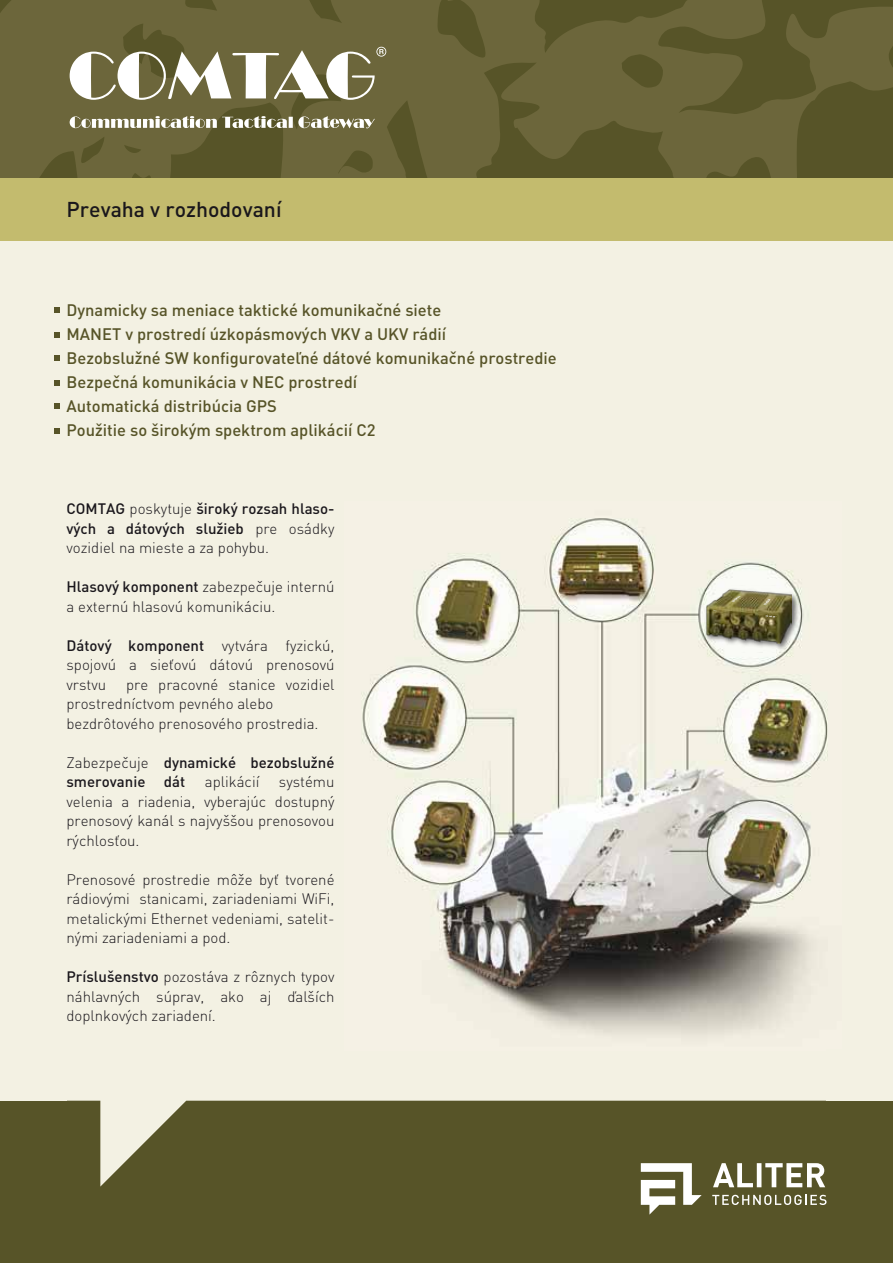
<style>
.page{position:relative;width:893px;height:1263px;background:#fff}
.page>*{position:absolute;margin:0;border:0;box-sizing:border-box;transform-origin:0 0}
.t1{font:500 21.3px "DIN Pro";color:#1a171c}
.t2{font:500 16.5px/24px "DIN Pro";color:#575428}
.t3{font:300 15px/19.5px "DIN Pro";color:#1a171c;text-align:justify}
.t4{font:500 15px/19.5px "DIN Pro";color:#1a171c;text-align:justify}
.s1{font-weight:300}
.s2{font-weight:500}
</style>
<div class="page">
<div style="left:0;top:237px;width:893px;height:1026px;background:#f3f1e3"></div>
<svg style="left:0;top:0;width:893px;height:179px;background:#656035"></svg>
<div style="left:0;top:1101px;width:893px;height:162px;background:#575428"></div>
<img style="left:362px;top:518px;width:466px;height:518px">
<svg style="left:54px;top:307px;width:6px;height:6px"></svg>
<svg style="left:54px;top:332px;width:6px;height:6px"></svg>
<svg style="left:54px;top:355px;width:6px;height:6px"></svg>
<svg style="left:54px;top:380px;width:6px;height:6px"></svg>
<svg style="left:54px;top:403px;width:6px;height:6px"></svg>
<svg style="left:54px;top:428px;width:6px;height:6px"></svg>
<div style="left:0;top:179px;width:893px;height:62px;background:#c3bb6e"></div>
<svg style="left:713px;top:1163px;width:112px;height:24px;background:#a09f86"></svg>
<svg style="left:641px;top:1163px;width:61px;height:51px;background:#a6a48d"></svg>
<svg style="left:712px;top:1195px;width:114px;height:10px"></svg>
<img style="left:702px;top:585px;width:99px;height:67px">
<img style="left:706px;top:590px;width:85px;height:53px">
<svg style="left:766px;top:615px;width:11px;height:2px"></svg>
<svg style="left:731px;top:596px;width:9px;height:7px"></svg>
<svg style="left:763px;top:598px;width:8px;height:7px"></svg>
<svg style="left:70px;top:116px;width:305px;height:12px"></svg>
<svg style="left:70px;top:47px;width:316px;height:53px"></svg>
<h1 class="t1" style="left:67px;top:195px;width:217px">Prevaha v rozhodovaní</h1>
<p class="t2" style="left:67px;top:297px;width:492px">Dynamicky sa meniace taktické komunikačné siete<br>MANET v prostredí úzkopásmových VKV a UKV rádií<br>Bezobslužné SW konfigurovateľné dátové komunikačné prostredie Bezpečná komunikácia v NEC prostredí<br>Automatická distribúcia GPS<br>Použitie so širokým spektrom aplikácií C2</p>
<p class="t4" style="left:66px;top:499px;width:270px">COMTAG <span class="s1">poskytuje</span> široký rozsah hlaso&shy;vých a dátových služieb <span class="s1">pre osádky vozidiel na mieste a za pohybu.</span></p>
<p class="t3" style="left:66px;top:577px;width:270px"><span class="s2">Hlasový komponent</span> zabezpečuje internú a externú hlasovú komunikáciu.</p>
<p class="t3" style="left:66px;top:635px;width:270px"><span class="s2">Dátový komponent</span> vytvára fyzickú, spojovú a sieťovú dátovú prenosovú vrstvu</p>
<p class="t3" style="left:66px;top:674px;width:270px;text-align:left;text-indent:60px">pre pracovné stanice vozidiel prostredníctvom pevného alebo bezdrôtového prenosového prostredia.</p>
<p class="t4" style="left:66px;top:752px;width:270px"><span class="s1">Zabezpečuje</span> dynamické bezobslužné smerovanie dát</p>
<p class="t3" style="left:66px;top:772px;width:270px;text-indent:212px">systému velenia a riadenia, vyberajúc dostupný prenosový kanál s najvyššou prenosovou rýchlosťou.</p>
<p class="t3" style="left:66px;top:869px;width:270px">Prenosové prostredie môže byť tvorené rádiovými stanicami, zariadeniami WiFi, metalickými Ethernet vedeniami, satelit&shy;nými zariadeniami a pod.</p>
<p class="t3" style="left:66px;top:967px;width:269px"><span class="s2">Príslušenstvo</span> pozostáva z rôznych typov náhlavných súprav, ako aj ďalších doplnkových zariadení.</p>
<p class="t3" style="left:205px;top:772px;width:56px">aplikácií</p>
</div>
